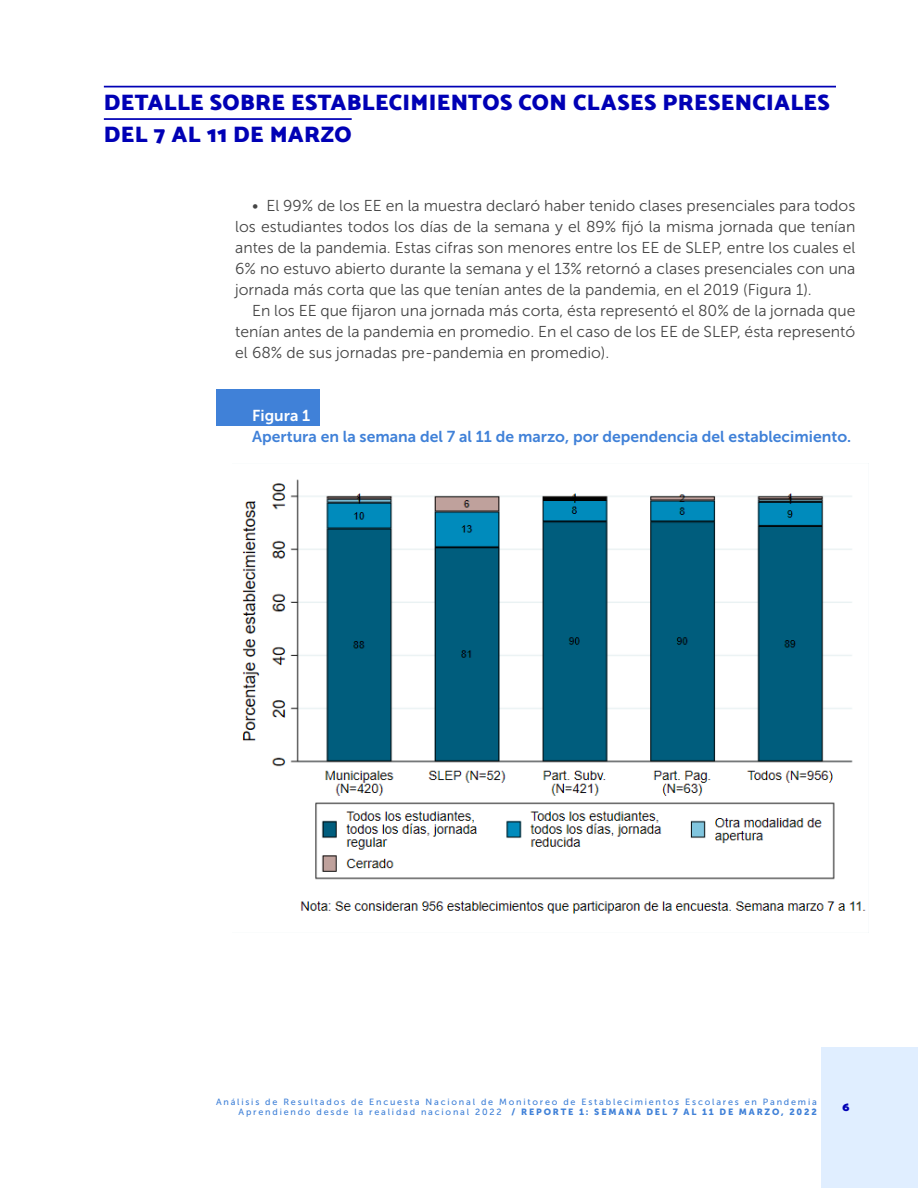
<style>
.page{position:relative;width:918px;height:1188px;background:#fff}
.page>*{position:absolute;margin:0;border:0;box-sizing:border-box;transform-origin:0 0}
.subtitulo_barra_supe{font:900 22.5px/32.4px "Catamaran";letter-spacing:.015em;color:#0000b5}
.t1{font:15.75px/21px "Museo Sans 300";color:#454545;text-align:justify}
.t2{font:15.75px "Museo Sans 700";color:#4081d8}
.t3{font:15.75px "Museo Sans 700";color:#fff}
.t4{font:900 12px "Catamaran";color:#0000b5}
.t5{font:9px/10.8px "Museo Sans 500";letter-spacing:.2em;color:#4081d8;text-align:right}
.s1{font-family:"Museo Sans 900"}
</style>
<div class="page">
<div style="left:822px;top:1048px;width:96px;height:140px;background:#e0eeff"></div>
<div style="left:216px;top:390px;width:104px;height:36px;background:#4081d8"></div>
<hr style="left:104px;top:86px;width:732px;height:1px;background:#0000b5">
<hr style="left:104px;top:118px;width:248px;height:2px;background:#0000b5">
<img style="left:242px;top:463px;width:627px;height:470px">
<p class="subtitulo_barra_supe" style="left:104px;top:85px;width:728px">DETALLE SOBRE ESTABLECIMIENTOS CON CLASES PRESENCIALES<br>DEL 7 AL 11 DE MARZO</p>
<p class="t1" style="left:235px;top:195px;width:622px;text-indent:17px">• El 99% de los EE en la muestra declaró haber tenido clases presenciales para todos los estudiantes todos los días de la semana y el 89% fijó la misma jornada que tenían antes de la pandemia. Estas cifras son menores entre los EE de SLEP, entre los cuales el 6% no estuvo abierto durante la semana y el 13% retornó a clases presenciales con una jornada más corta que las que tenían antes de la pandemia, en el 2019 (Figura 1).</p>
<p class="t1" style="left:235px;top:300px;width:622px;text-indent:17px">En los EE que fijaron una jornada más corta, ésta representó el 80% de la jornada que tenían antes de la pandemia en promedio. En el caso de los EE de SLEP, ésta representó el 68% de sus jornadas pre-pandemia en promedio).</p>
<p class="t3" style="left:252px;top:407px;width:60px">Figura 1</p>
<p class="t2" style="left:252px;top:428px;width:601px">Apertura en la semana del 7 al 11 de marzo, por dependencia del establecimiento.</p>
<p class="t5" style="left:216px;top:1096px;width:602px">Análisis de Resultados de Encuesta Nacional de Monitoreo de Establecimientos Escolares en Pandemia<br>Aprendiendo desde la realidad nacional 2022 <span class="s1">/ REPORTE 1: SEMANA DEL 7 AL 11 DE MARZO, 2022</span></p>
<p class="t4" style="left:843px;top:1098px;width:9px">6</p>
</div>
